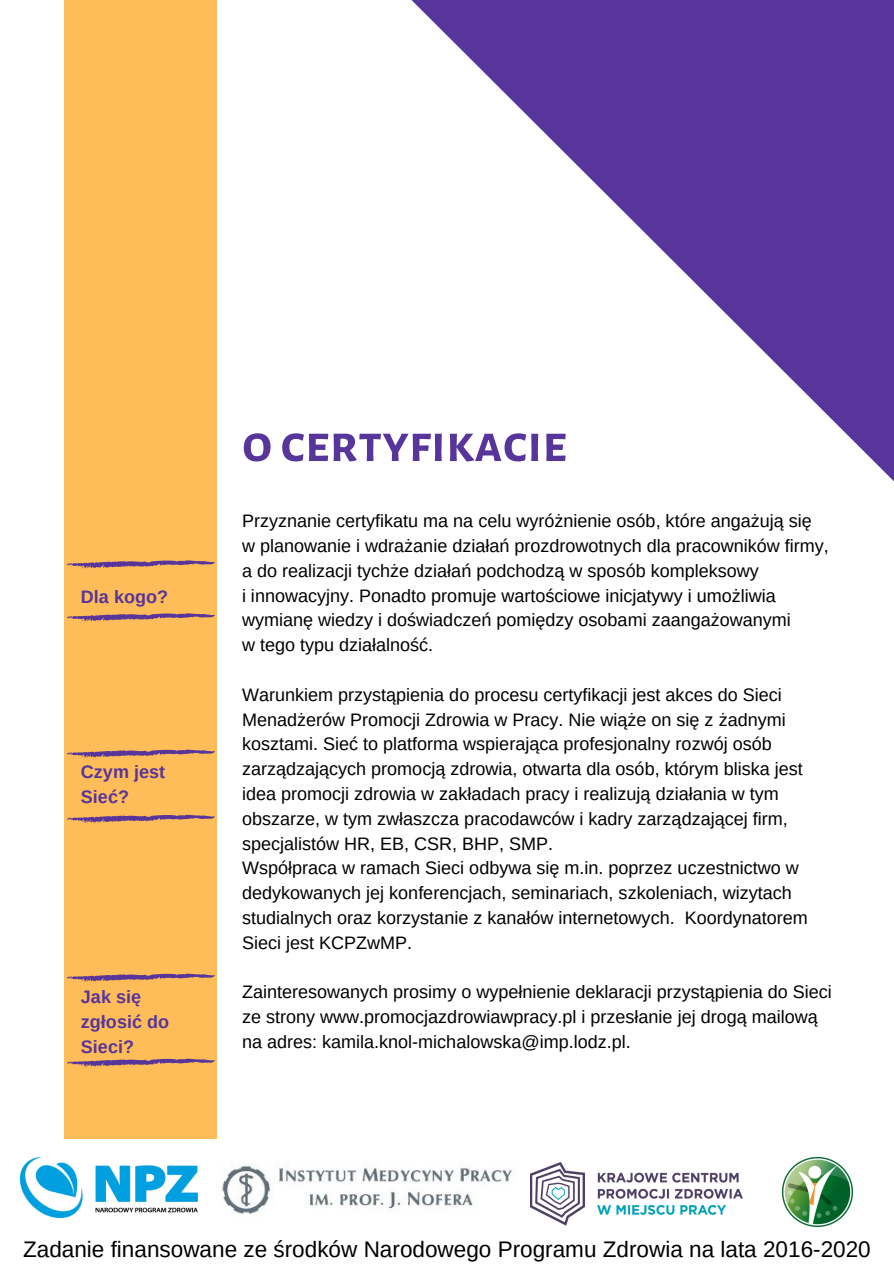
<style>
.page{position:relative;width:894px;height:1264px;background:#fff}
.page>*{position:absolute;margin:0;border:0;box-sizing:border-box;transform-origin:0 0}
.t1{font:700 54px "Alegreya Sans SC";color:#57359b}
.t2{font:22.5px "Arimo";color:#000}
.t3{font:18px/24.8px "Arimo";color:#000}
.t4{font:700 18px/25px "Arimo";color:#57359b}
</style>
<div class="page">
<div style="left:64px;top:0;width:152px;height:1138px;background:#ffbd59"></div>
<img style="left:530px;top:1162px;width:212px;height:63px">
<img style="left:782px;top:1157px;width:70px;height:69px">
<img style="left:21px;top:1157px;width:177px;height:60px">
<img style="left:222px;top:1165px;width:290px;height:49px">
<svg style="left:411px;top:0;width:482px;height:481px"></svg>
<svg style="left:67px;top:560px;width:148px;height:8px"></svg>
<svg style="left:67px;top:613px;width:148px;height:8px"></svg>
<svg style="left:67px;top:749px;width:148px;height:8px"></svg>
<svg style="left:67px;top:814px;width:148px;height:8px"></svg>
<svg style="left:67px;top:973px;width:148px;height:8px"></svg>
<svg style="left:67px;top:1058px;width:148px;height:8px"></svg>
<p class="t4" style="left:81px;top:584px;width:89px">Dla kogo?</p>
<p class="t4" style="left:81px;top:759px;width:86px">Czym jest<br>Sieć?</p>
<p class="t4" style="left:81px;top:984px;width:90px">Jak się zgłosić do<br>Sieci?</p>
<h1 class="t1" style="left:242px;top:412px;width:326px">o certyfikacie</h1>
<p class="t3" style="left:242px;top:508px;width:588px">Przyznanie certyfikatu ma na celu wyróżnienie osób, które angażują się w planowanie i wdrażanie działań prozdrowotnych dla pracowników firmy, a do realizacji tychże działań podchodzą w sposób kompleksowy<br>i innowacyjny. Ponadto promuje wartościowe inicjatywy i umożliwia wymianę wiedzy i doświadczeń pomiędzy osobami zaangażowanymi<br>w tego typu działalność.</p>
<p class="t3" style="left:242px;top:682px;width:567px">Warunkiem przystąpienia do procesu certyfikacji jest akces do Sieci Menadżerów Promocji Zdrowia w Pracy. Nie wiąże on się z żadnymi kosztami. Sieć to platforma wspierająca profesjonalny rozwój osób zarządzających promocją zdrowia, otwarta dla osób, którym bliska jest idea promocji zdrowia w zakładach pracy i realizują działania w tym obszarze, w tym zwłaszcza pracodawców i kadry zarządzającej firm, specjalistów HR, EB, CSR, BHP, SMP.<br>Współpraca w ramach Sieci odbywa się m.in. poprzez uczestnictwo w dedykowanych jej konferencjach, seminariach, szkoleniach, wizytach studialnych oraz korzystanie z kanałów internetowych. Koordynatorem Sieci jest KCPZwMP.</p>
<p class="t3" style="left:242px;top:979px;width:591px">Zainteresowanych prosimy o wypełnienie deklaracji przystąpienia do Sieci ze strony www.promocjazdrowiawpracy.pl i przesłanie jej drogą mailową na adres: kamila.knol-michalowska@imp.lodz.pl.</p>
<p class="t2" style="left:23px;top:1236px;width:849px">Zadanie finansowane ze środków Narodowego Programu Zdrowia na lata 2016-2020</p>
</div>
